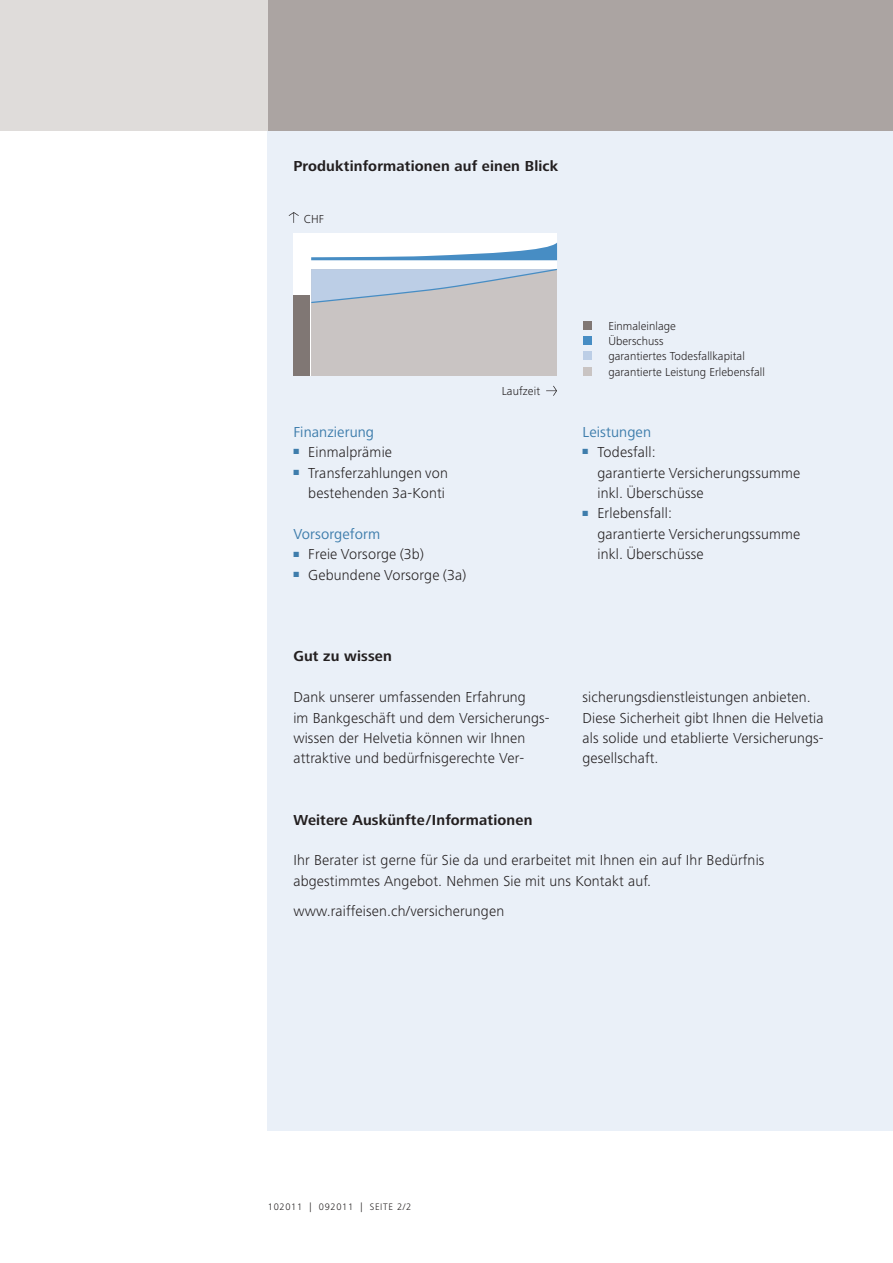
<style>
.page{position:relative;width:893px;height:1263px;background:#fff}
.page>*{position:absolute;margin:0;border:0;box-sizing:border-box;transform-origin:0 0}
.t1{font:300 15px/20.4px "Frutiger Next LT";letter-spacing:.01em;color:#231f20}
.t2{font:700 15px "Frutiger Next LT";letter-spacing:.01em;color:#231f20}
.t3{font:15px "Frutiger Next LT";letter-spacing:.005em;color:#3e7dac}
.t4{font:300 12px/15.3px "Frutiger Next LT";letter-spacing:.005em;color:#231f20}
.t5{font:300 9.75px "Frutiger Next LT";letter-spacing:.07em;color:#231f20}
</style>
<div class="page">
<div style="left:268px;top:0;width:625px;height:1131px;background:#eaf0f8"></div>
<div style="left:0;top:0;width:268px;height:131px;background:#dfdcda"></div>
<div style="left:268px;top:0;width:625px;height:131px;background:#aba4a2"></div>
<div style="left:583px;top:321px;width:8px;height:9px;background:#807774"></div>
<div style="left:583px;top:336px;width:8px;height:9px;background:#478dc4"></div>
<div style="left:583px;top:352px;width:8px;height:8px;background:#bccee6"></div>
<div style="left:583px;top:367px;width:8px;height:8px;background:#c9c4c3"></div>
<div style="left:293px;top:233px;width:264px;height:142px;background:#fff"></div>
<div style="left:311px;top:269px;width:246px;height:106px;background:#c9c4c3"></div>
<svg style="left:311px;top:243px;width:246px;height:17px"></svg>
<div style="left:293px;top:295px;width:17px;height:80px;background:#807774"></div>
<svg style="left:311px;top:268px;width:246px;height:35px"></svg>
<svg style="left:289px;top:212px;width:10px;height:11px"></svg>
<svg style="left:546px;top:386px;width:11px;height:10px"></svg>
<p class="t2" style="left:293px;top:158px;width:266px">Produktinformationen auf einen Blick</p>
<p class="t4" style="left:304px;top:211px;width:22px">CHF</p>
<p class="t3" style="left:293px;top:423px;width:82px">Finanzierung</p>
<p class="t1" style="left:293px;top:442px;width:100px"><sup>■</sup> Einmalprämie</p>
<p class="t1" style="left:293px;top:462px;width:156px;text-align:right"><sup>■</sup> Transferzahlungen von bestehenden 3a-Konti</p>
<p class="t3" style="left:293px;top:525px;width:88px">Vorsorgeform</p>
<p class="t1" style="left:293px;top:544px;width:132px"><sup>■</sup> Freie Vorsorge (3b)</p>
<p class="t1" style="left:293px;top:564px;width:175px"><sup>■</sup> Gebundene Vorsorge (3a)</p>
<p class="t2" style="left:293px;top:648px;width:100px">Gut zu wissen</p>
<p class="t4" style="left:502px;top:383px;width:40px">Laufzeit</p>
<p class="t4" style="left:608px;top:318px;width:158px;text-indent:-17px">Einmaleinlage<br>Überschuss<br>garantiertes Todesfallkapital garantierte Leistung Erlebensfall</p>
<p class="t3" style="left:583px;top:423px;width:70px">Leistungen</p>
<p class="t1" style="left:597px;top:442px;width:205px;text-indent:-15px"><sup>■</sup> Todesfall:<br>garantierte Versicherungssumme inkl. Überschüsse</p>
<p class="t1" style="left:597px;top:503px;width:205px;text-indent:-15px"><sup>■</sup> Erlebensfall:<br>garantierte Versicherungssumme inkl. Überschüsse</p>
<p class="t1" style="left:293px;top:687px;width:258px">Dank unserer umfassenden Erfahrung<br>im Bankgeschäft und dem Versicherungs&shy;wissen der Helvetia können wir I hnen attraktive und bedürfnisgerechte Ver-</p>
<p class="t1" style="left:583px;top:687px;width:243px">sicherungsdienstleistungen anbieten.<br>Diese Sicherheit gibt I hnen die Helvetia als solide und etablierte Versicherungs&shy;gesellschaft.</p>
<p class="t2" style="left:293px;top:811px;width:241px">Weitere Auskünfte/Informationen</p>
<p class="t1" style="left:293px;top:850px;width:473px">I hr Berater ist gerne für Sie da und erarbeitet mit I hnen ein auf I hr Bedürfnis abgestimmtes Angebot. Nehmen Sie mit uns Kontakt auf.</p>
<p class="t1" style="left:293px;top:901px;width:212px">www.raiffeisen.ch/versicherungen</p>
<p class="t5" style="left:268px;top:1202px;width:145px">102011 | 092011 | Seite 2/2</p>
</div>
